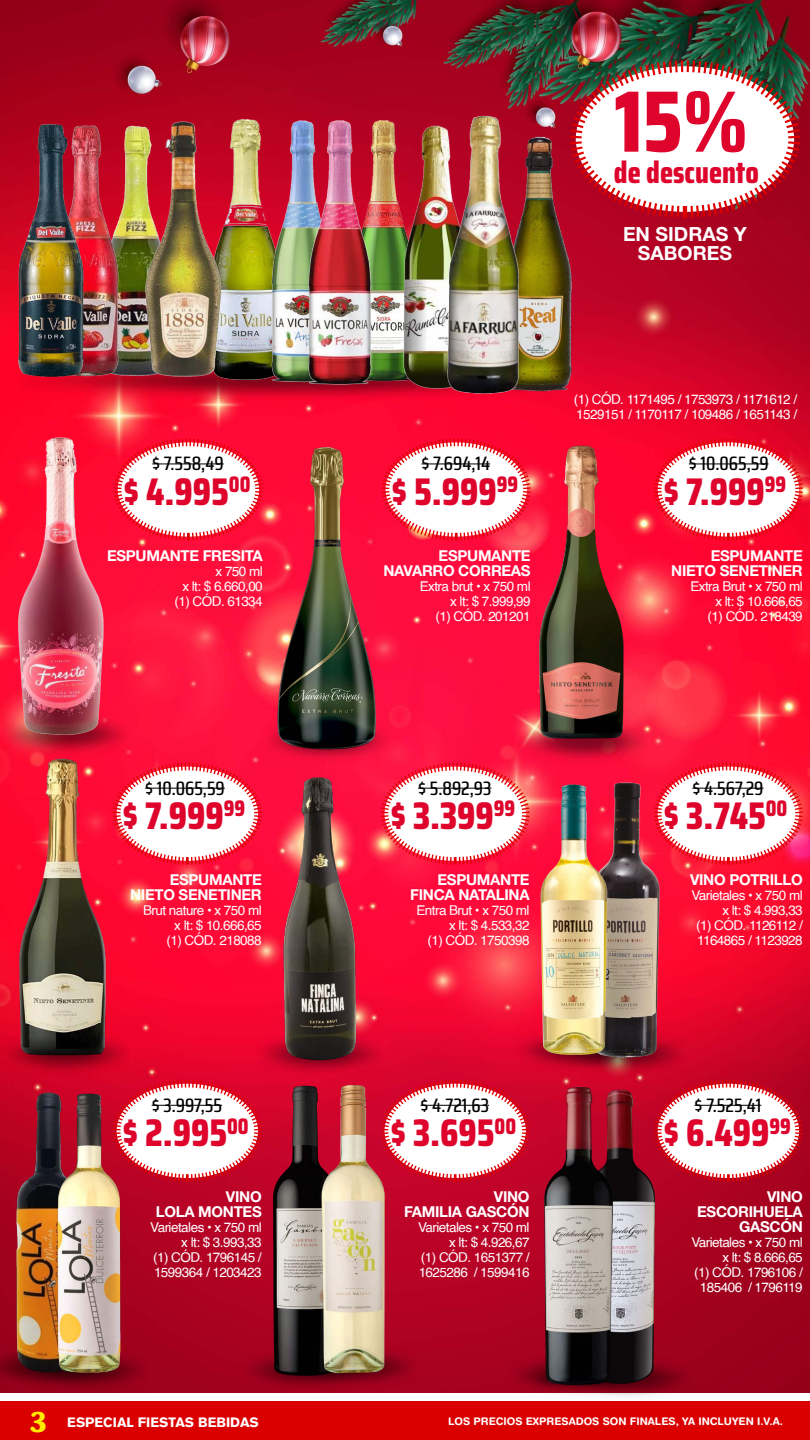
<style>
.page{position:relative;width:810px;height:1440px;background:#fff}
.page>*{position:absolute;margin:0;border:0;box-sizing:border-box;transform-origin:0 0}
.t1{font:800 87.22px "Saira Condensed";color:#de042b}
.t2{font:800 38.62px "Saira Condensed";color:#de042b}
.t3{font:800 30.67px "Saira Condensed";color:#de042b}
.t4{font:700 19.5px/19.5px "Helvetica Neue LT Std";color:#fff;text-align:center}
.t5{font:500 19.42px "Saira Condensed";color:#000}
.t6{font:700 15px/15px "Helvetica Neue LT Std";letter-spacing:-.02em;color:#fff;text-align:right}
.t7{font:13.5px/15px "Helvetica";letter-spacing:-.04em;color:#fff;text-align:right}
.t8{font:700 13.5px "Akzidenz Grotesk BQ";color:#fff}
.t9{font:700 10.5px "Helvetica Rounded";color:#fff}
.s1{font-family:"Moranga";font-size:29.25px;color:#ffed00}
</style>
<div class="page">
<div style="left:0;top:1401px;width:810px;height:39px;background:#db0000"></div>
<img style="left:0;top:0;width:810px;height:1393px">
<svg style="left:113px;top:437px;width:151px;height:105px"></svg>
<hr style="left:152px;top:463px;width:72px;height:1px;background:#000">
<svg style="left:380px;top:437px;width:152px;height:105px"></svg>
<hr style="left:421px;top:463px;width:69px;height:1px;background:#000">
<svg style="left:653px;top:437px;width:151px;height:105px"></svg>
<hr style="left:689px;top:463px;width:80px;height:1px;background:#000">
<svg style="left:115px;top:761px;width:148px;height:105px"></svg>
<hr style="left:145px;top:788px;width:80px;height:1px;background:#000">
<svg style="left:379px;top:761px;width:152px;height:105px"></svg>
<hr style="left:418px;top:788px;width:73px;height:1px;background:#000">
<svg style="left:653px;top:761px;width:151px;height:105px"></svg>
<hr style="left:692px;top:788px;width:72px;height:1px;background:#000">
<svg style="left:111px;top:1079px;width:152px;height:104px"></svg>
<hr style="left:152px;top:1105px;width:70px;height:1px;background:#000">
<svg style="left:379px;top:1079px;width:152px;height:104px"></svg>
<hr style="left:421px;top:1105px;width:68px;height:1px;background:#000">
<svg style="left:659px;top:1079px;width:145px;height:104px"></svg>
<hr style="left:695px;top:1105px;width:66px;height:1px;background:#000">
<svg style="left:568px;top:58px;width:234px;height:162px"></svg>
<img style="left:20px;top:379px;width:538px;height:21px">
<img style="left:0;top:710px;width:129px;height:49px">
<img style="left:260px;top:716px;width:129px;height:49px">
<img style="left:518px;top:717px;width:130px;height:49px">
<img style="left:273px;top:442px;width:106px;height:319px">
<img style="left:9px;top:753px;width:106px;height:276px">
<img style="left:0;top:1029px;width:129px;height:49px">
<img style="left:253px;top:1029px;width:129px;height:49px">
<img style="left:511px;top:1025px;width:129px;height:50px">
<img style="left:556px;top:1029px;width:129px;height:49px">
<img style="left:510px;top:442px;width:135px;height:303px">
<img style="left:604px;top:783px;width:20px;height:83px">
<img style="left:540px;top:785px;width:67px;height:270px">
<img style="left:266px;top:763px;width:106px;height:303px">
<img style="left:0;top:1374px;width:18px;height:18px">
<img style="left:18px;top:1345px;width:129px;height:48px">
<img style="left:239px;top:1345px;width:129px;height:48px">
<img style="left:289px;top:1342px;width:129px;height:50px">
<img style="left:506px;top:1351px;width:54px;height:42px">
<img style="left:560px;top:1353px;width:129px;height:43px">
<img style="left:0;top:1083px;width:97px;height:291px">
<img style="left:40px;top:1084px;width:89px;height:292px">
<img style="left:270px;top:1082px;width:85px;height:298px">
<img style="left:321px;top:1085px;width:65px;height:288px">
<img style="left:579px;top:1079px;width:80px;height:309px">
<img style="left:530px;top:1084px;width:96px;height:305px">
<img style="left:233px;top:118px;width:20px;height:261px">
<img style="left:535px;top:130px;width:51px;height:268px">
<img style="left:341px;top:112px;width:83px;height:278px">
<img style="left:253px;top:117px;width:101px;height:272px">
<img style="left:35px;top:109px;width:101px;height:273px">
<img style="left:0;top:111px;width:106px;height:273px">
<img style="left:393px;top:119px;width:40px;height:277px">
<img style="left:289px;top:118px;width:96px;height:272px">
<img style="left:9px;top:433px;width:101px;height:305px">
<img style="left:433px;top:109px;width:102px;height:291px">
<img style="left:127px;top:114px;width:106px;height:270px">
<h1 class="t1" style="left:615px;top:71px;width:135px">15%</h1>
<h3 class="t3" style="left:614px;top:154px;width:146px">de descuento</h3>
<h3 class="t4" style="left:623px;top:224px;width:125px">EN SIDRAS Y<br>SABORES</h3>
<p class="t7" style="left:574px;top:393px;width:225px;text-align:left">(1) CÓD. 1171495 / 1753973 / 1171612 /<br>1529151 / 1170117 / 109486 / 1651143 /</p>
<h3 class="t5" style="left:152px;top:457px;width:73px">$ 7.558,49</h3>
<h3 class="t5" style="left:421px;top:457px;width:70px">$ 7.694,14</h3>
<h3 class="t5" style="left:689px;top:457px;width:81px">$ 10.065,59</h3>
<h2 class="t2" style="left:124px;top:469px;width:128px">$ 4.995<sup>00</sup></h2>
<h2 class="t2" style="left:391px;top:469px;width:128px">$ 5.999<sup>99</sup></h2>
<h2 class="t2" style="left:664px;top:469px;width:124px">$ 7.999<sup>99</sup></h2>
<p class="t6" style="left:107px;top:548px;width:157px">ESPUMANTE FRESITA</p>
<p class="t7" style="left:175px;top:565px;width:90px">x 750 ml<br>x lt: $ 6.660,00 (1) CÓD. 61334</p>
<p class="t6" style="left:383px;top:548px;width:149px">ESPUMANTE<br>NAVARRO CORREAS</p>
<p class="t7" style="left:420px;top:580px;width:112px">Extra brut • x 750 ml x lt: $ 7.999,99<br>(1) CÓD. 201201</p>
<p class="t6" style="left:671px;top:548px;width:133px">ESPUMANTE<br>NIETO SENETINER</p>
<p class="t7" style="left:690px;top:580px;width:114px">Extra Brut • x 750 ml x lt: $ 10.666,65<br>(1) CÓD. 218439</p>
<h3 class="t5" style="left:145px;top:781px;width:81px">$ 10.065,59</h3>
<h3 class="t5" style="left:418px;top:781px;width:75px">$ 5.892,93</h3>
<h3 class="t5" style="left:692px;top:781px;width:73px">$ 4.567,29</h3>
<h2 class="t2" style="left:123px;top:793px;width:124px">$ 7.999<sup>99</sup></h2>
<h2 class="t2" style="left:390px;top:793px;width:126px">$ 3.399<sup>99</sup></h2>
<h2 class="t2" style="left:664px;top:793px;width:125px">$ 3.745<sup>00</sup></h2>
<p class="t6" style="left:130px;top:873px;width:133px">ESPUMANTE<br>NIETO SENETINER</p>
<p class="t7" style="left:143px;top:904px;width:120px">Brut nature • x 750 ml x lt: $ 10.666,65<br>(1) CÓD. 218088</p>
<p class="t6" style="left:410px;top:873px;width:121px">ESPUMANTE<br>FINCA NATALINA</p>
<p class="t7" style="left:416px;top:904px;width:115px">Entra Brut • x 750 ml x lt: $ 4.533,32<br>(1) CÓD. 1750398</p>
<p class="t6" style="left:690px;top:873px;width:114px">VINO POTRILLO</p>
<p class="t7" style="left:691px;top:889px;width:113px">Varietales • x 750 ml x lt: $ 4.993,33<br>(1) CÓD. 1126112 /<br>1164865 / 1123928</p>
<h3 class="t5" style="left:152px;top:1098px;width:72px">$ 3.997,55</h3>
<h3 class="t5" style="left:421px;top:1098px;width:70px">$ 4.721,63</h3>
<h3 class="t5" style="left:695px;top:1098px;width:68px">$ 7.525,41</h3>
<h2 class="t2" style="left:123px;top:1110px;width:128px">$ 2.995<sup>00</sup></h2>
<h2 class="t2" style="left:390px;top:1110px;width:127px">$ 3.695<sup>00</sup></h2>
<h2 class="t2" style="left:664px;top:1110px;width:129px">$ 6.499<sup>99</sup></h2>
<p class="t6" style="left:156px;top:1190px;width:107px">VINO<br>LOLA MONTES</p>
<p class="t7" style="left:150px;top:1221px;width:113px">Varietales • x 750 ml x lt: $ 3.993,33<br>(1) CÓD. 1796145 /<br>1599364 / 1203423</p>
<p class="t6" style="left:404px;top:1190px;width:127px">VINO<br>FAMILIA GASCÓN</p>
<p class="t7" style="left:418px;top:1221px;width:113px">Varietales • x 750 ml x lt: $ 4.926,67<br>(1) CÓD. 1651377 /<br>1625286 / 1599416</p>
<p class="t6" style="left:697px;top:1190px;width:107px">VINO<br>ESCORIHUELA<br>GASCÓN</p>
<p class="t7" style="left:691px;top:1236px;width:113px">Varietales • x 750 ml x lt: $ 8.666,65<br>(1) CÓD. 1796106 /<br>185406 / 1796119</p>
<p class="t8" style="left:30px;top:1416px;width:230px"><span class="s1">3</span> ESPECIAL FIESTAS BEBIDAS</p>
<p class="t9" style="left:448px;top:1417px;width:336px">LOS PRECIOS EXPRESADOS SON FINALES, YA INCLUYEN I.V.A.</p>
</div>
